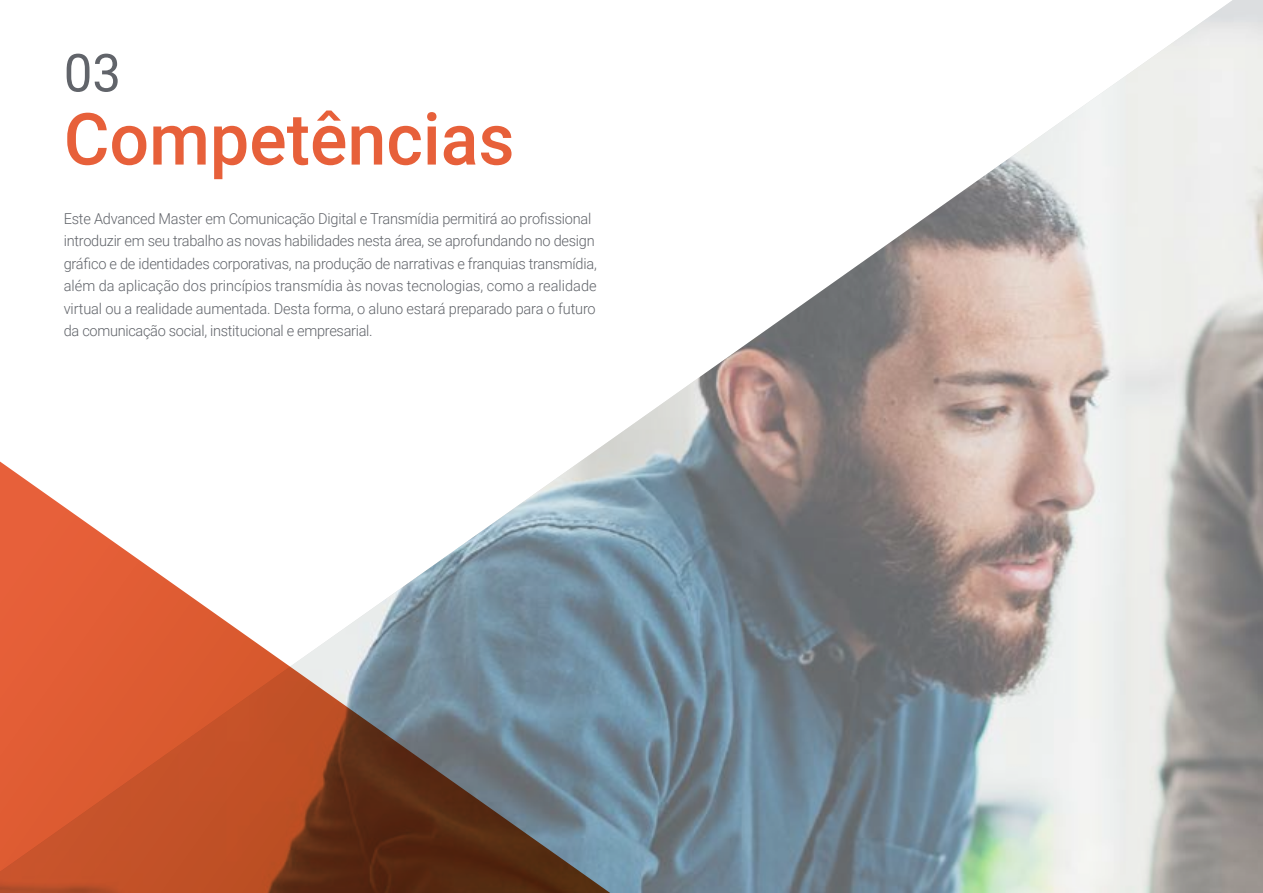
<style>
.page{position:relative;width:1263px;height:893px;background:#fff}
.page>*{position:absolute;margin:0;border:0;box-sizing:border-box;transform-origin:0 0}
.t1{font:500 72px "Roboto";color:#e7603a}
.t2{font:52.5px "Roboto";color:#61646a}
.t3{font:300 15px/22.5px "Roboto";letter-spacing:-.015em;color:#61646a}
</style>
<div class="page">
<img style="left:602px;top:0;width:661px;height:893px">
<svg style="left:0;top:446px;width:640px;height:447px"></svg>
<h2 class="t2" style="left:64px;top:36px;width:59px">03</h2>
<h1 class="t1" style="left:64px;top:89px;width:452px">Competências</h1>
<p class="t3" style="left:64px;top:207px;width:534px">Este Advanced Master em Comunicação Digital e Transmídia permitirá ao profissional introduzir em seu trabalho as novas habilidades nesta área, se aprofundando no design gráfico e de identidades corporativas, na produção de narrativas e franquias transmídia, além da aplicação dos princípios transmídia às novas tecnologias, como a realidade virtual ou a realidade aumentada. Desta forma, o aluno estará preparado para o futuro da comunicação social, institucional e empresarial.</p>
</div>
